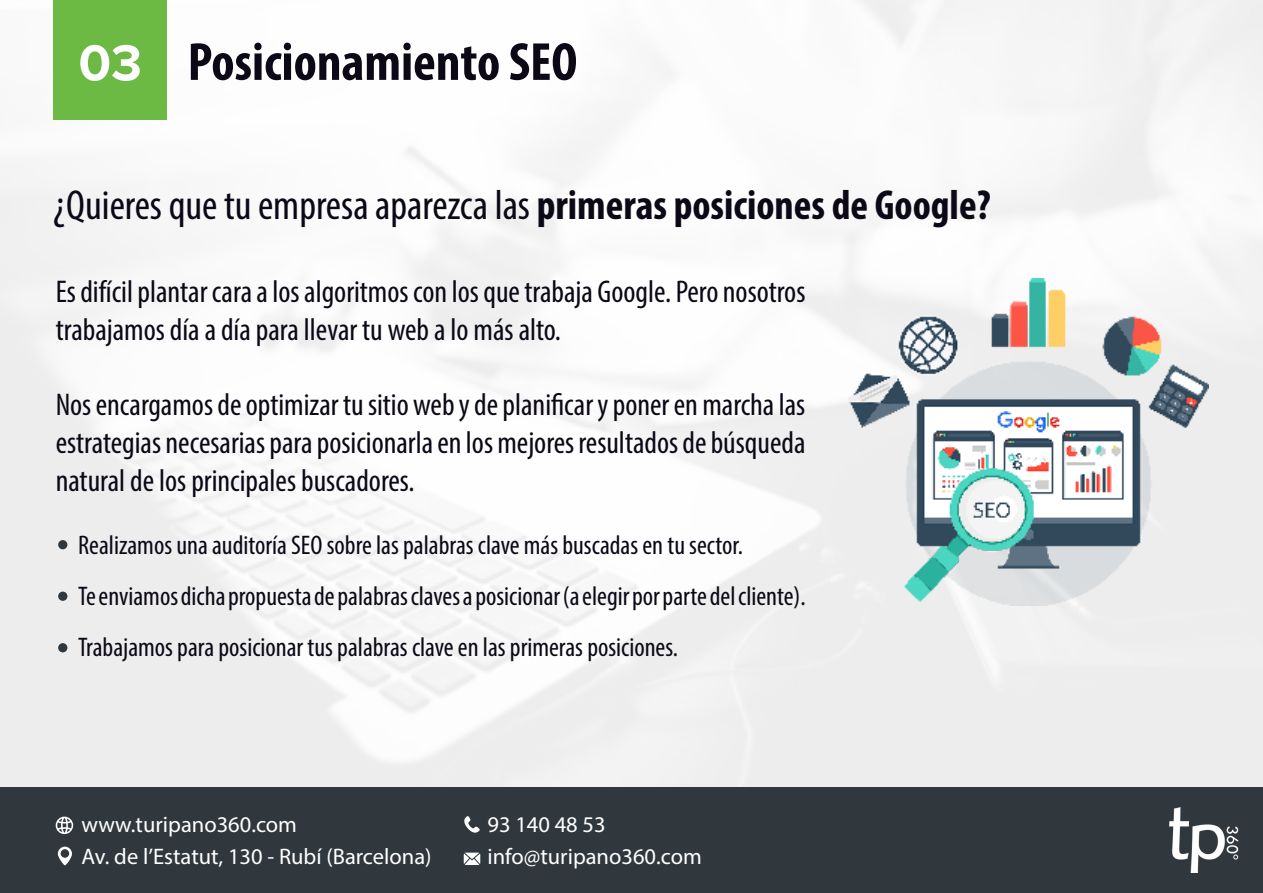
<style>
.page{position:relative;width:1263px;height:893px;background:#f7f7f7}
.page>*{position:absolute;margin:0;border:0;box-sizing:border-box;transform-origin:0 0}
.t1{font:700 condensed 54px "Myriad Pro";color:#0c0816}
.t2{font:700 52.5px "Proxima Nova A";color:#fff}
.t3{font:condensed 42px "Myriad Pro";color:#0c0816}
.t4{font:condensed 31.5px/37.8px "Myriad Pro";color:#0c0816}
.t5{font:condensed 27px "Myriad Pro";color:#0c0816}
.t6{font:22.5px "Myriad Pro";color:#fff}
.s1{font-weight:700}
</style>
<div class="page">
<div style="left:53px;top:0;width:113px;height:119px;background:#6cba44"></div>
<div style="left:0;top:788px;width:1263px;height:105px;background:#30383d"></div>
<img style="left:1170px;top:808px;width:69px;height:64px">
<svg style="left:56px;top:817px;width:17px;height:17px"></svg>
<svg style="left:58px;top:847px;width:14px;height:18px"></svg>
<svg style="left:464px;top:816px;width:16px;height:17px"></svg>
<svg style="left:464px;top:853px;width:16px;height:12px"></svg>
<img style="left:849px;top:278px;width:360px;height:328px">
<div style="left:58px;top:540px;width:9px;height:9px;background:#30383d;border-radius:50%"></div>
<div style="left:58px;top:592px;width:9px;height:9px;background:#30383d;border-radius:50%"></div>
<div style="left:58px;top:643px;width:9px;height:9px;background:#30383d;border-radius:50%"></div>
<p class="t2" style="left:79px;top:33px;width:65px">03</p>
<p class="t1" style="left:188px;top:28px;width:391px">Posicionamiento SEO</p>
<p class="t3" style="left:53px;top:180px;width:939px">¿Quieres que tu empresa aparezca las <span class="s1">primeras posiciones de Google?</span></p>
<p class="t4" style="left:56px;top:272px;width:751px">Es difícil plantar cara a los algoritmos con los que trabaja Google. Pero nosotros trabajamos día a día para llevar tu web a lo más alto.</p>
<p class="t4" style="left:56px;top:385px;width:751px;text-align:justify">Nos encargamos de optimizar tu sitio web y de planificar y poner en marcha las estrategias necesarias para posicionarla en los mejores resultados de búsqueda natural de los principales buscadores.</p>
<p class="t5" style="left:78px;top:529px;width:666px">Realizamos una auditoría SEO sobre las palabras clave más buscadas en tu sector.</p>
<p class="t5" style="left:78px;top:580px;width:729px">Te enviamos dicha propuesta de palabras claves a posicionar (a elegir por parte del cliente).</p>
<p class="t5" style="left:78px;top:631px;width:601px">Trabajamos para posicionar tus palabras clave en las primeras posiciones.</p>
<p class="t6" style="left:82px;top:810px;width:217px">www.turipano360.com</p>
<p class="t6" style="left:487px;top:810px;width:120px">93 140 48 53</p>
<p class="t6" style="left:82px;top:843px;width:351px">Av. de l’Estatut, 130 - Rubí (Barcelona)</p>
<p class="t6" style="left:487px;top:843px;width:216px">info@turipano360.com</p>
</div>
